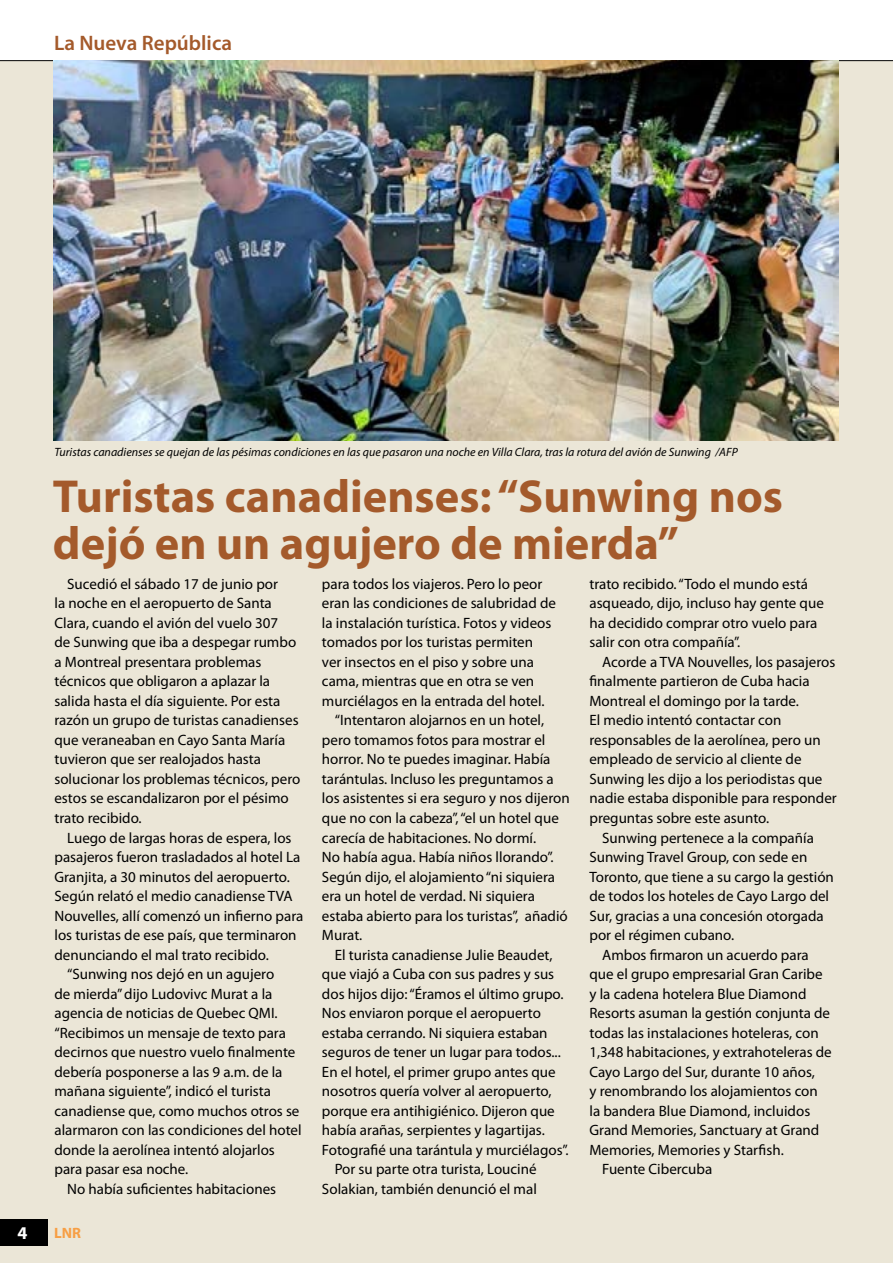
<style>
.page{position:relative;width:893px;height:1263px;background:#ebe6d7}
.page>*{position:absolute;margin:0;border:0;box-sizing:border-box;transform-origin:0 0}
.t1{font:700 46.5px/46.5px "Myriad Pro";color:#a45a2b}
.t2{font:600 21px "Myriad Pro";color:#a45a2b}
.t3{font:700 18px "Myriad Pro";color:#fff}
.t4{font:15px/19.5px "Myriad Pro";color:#000}
.t5{font:700 15px "Myriad Pro";color:#f79f45}
.t6{font:italic 12px "Myriad Pro";color:#000}
</style>
<div class="page">
<div style="left:0;top:0;width:893px;height:61px;background:#fff"></div>
<div style="left:0;top:1219px;width:47px;height:26px;background:#000"></div>
<img style="left:54px;top:61px;width:785px;height:379px">
<h2 class="t2" style="left:54px;top:29px;width:180px">La Nueva República</h2>
<p class="t6" style="left:54px;top:444px;width:685px">Turistas canadienses se quejan de las pésimas condiciones en las que pasaron una noche en Villa Clara, tras la rotura del avión de Sunwing /AFP</p>
<h1 class="t1" style="left:53px;top:472px;width:732px">Turistas canadienses: “Sunwing nos dejó en un agujero de mierda”</h1>
<p class="t4" style="left:54px;top:574px;width:247px;text-indent:13px">Sucedió el sábado 17 de junio por<br>la noche en el aeropuerto de Santa Clara, cuando el avión del vuelo 307<br>de Sunwing que iba a despegar rumbo a Montreal presentara problemas técnicos que obligaron a aplazar la salida hasta el día siguiente. Por esta razón un grupo de turistas canadienses que veraneaban en Cayo Santa María tuvieron que ser realojados hasta solucionar los problemas técnicos, pero estos se escandalizaron por el pésimo trato recibido.</p>
<p class="t4" style="left:67px;top:827px;width:226px">Luego de largas horas de espera, los</p>
<p class="t4" style="left:54px;top:847px;width:248px">pasajeros fueron trasladados al hotel La</p>
<p class="t4" style="left:54px;top:866px;width:237px">Granjita, a 30 minutos del aeropuerto.</p>
<p class="t4" style="left:54px;top:886px;width:240px">Según relató el medio canadiense TVA</p>
<p class="t4" style="left:54px;top:905px;width:250px">Nouvelles, allí comenzó un infierno para</p>
<p class="t4" style="left:54px;top:925px;width:244px">los turistas de ese país, que terminaron</p>
<p class="t4" style="left:54px;top:944px;width:216px">denunciando el mal trato recibido.</p>
<p class="t4" style="left:67px;top:964px;width:209px">“Sunwing nos dejó en un agujero</p>
<p class="t4" style="left:54px;top:983px;width:219px">de mierda” dijo Ludovivc Murat a la</p>
<p class="t4" style="left:54px;top:1003px;width:225px">agencia de noticias de Quebec QMI.</p>
<p class="t4" style="left:54px;top:1022px;width:233px">“Recibimos un mensaje de texto para</p>
<p class="t4" style="left:54px;top:1042px;width:243px">decirnos que nuestro vuelo finalmente</p>
<p class="t4" style="left:54px;top:1061px;width:229px">debería posponerse a las 9 a.m. de la</p>
<p class="t4" style="left:54px;top:1081px;width:218px">mañana siguiente”, indicó el turista</p>
<p class="t4" style="left:54px;top:1100px;width:247px">canadiense que, como muchos otros se</p>
<p class="t4" style="left:54px;top:1120px;width:249px">alarmaron con las condiciones del hotel</p>
<p class="t4" style="left:54px;top:1139px;width:222px">donde la aerolínea intentó alojarlos</p>
<p class="t4" style="left:54px;top:1159px;width:135px">para pasar esa noche.</p>
<p class="t4" style="left:67px;top:1178px;width:210px">No había suficientes habitaciones</p>
<p class="t3" style="left:18px;top:1221px;width:11px">4</p>
<p class="t5" style="left:54px;top:1223px;width:28px">LNR</p>
<p class="t4" style="left:322px;top:574px;width:222px">para todos los viajeros. Pero lo peor</p>
<p class="t4" style="left:322px;top:593px;width:235px">eran las condiciones de salubridad de</p>
<p class="t4" style="left:322px;top:613px;width:231px">la instalación turística. Fotos y videos</p>
<p class="t4" style="left:322px;top:632px;width:213px">tomados por los turistas permiten</p>
<p class="t4" style="left:322px;top:652px;width:213px">ver insectos en el piso y sobre una</p>
<p class="t4" style="left:322px;top:671px;width:214px">cama, mientras que en otra se ven</p>
<p class="t4" style="left:322px;top:691px;width:224px">murciélagos en la entrada del hotel.</p>
<p class="t4" style="left:335px;top:710px;width:211px">“Intentaron alojarnos en un hotel,</p>
<p class="t4" style="left:322px;top:730px;width:225px">pero tomamos fotos para mostrar el</p>
<p class="t4" style="left:322px;top:749px;width:230px">horror. No te puedes imaginar. Había</p>
<p class="t4" style="left:322px;top:769px;width:233px">tarántulas. Incluso les preguntamos a</p>
<p class="t4" style="left:322px;top:788px;width:249px">los asistentes si era seguro y nos dijeron</p>
<p class="t4" style="left:322px;top:808px;width:238px">que no con la cabeza”, “el un hotel que</p>
<p class="t4" style="left:322px;top:827px;width:216px">carecía de habitaciones. No dormí.</p>
<p class="t4" style="left:322px;top:847px;width:233px">No había agua. Había niños llorando”.</p>
<p class="t4" style="left:322px;top:866px;width:235px">Según dijo, el alojamiento “ni siquiera</p>
<p class="t4" style="left:322px;top:886px;width:214px">era un hotel de verdad. Ni siquiera</p>
<p class="t4" style="left:322px;top:905px;width:247px">estaba abierto para los turistas”, añadió</p>
<p class="t4" style="left:322px;top:925px;width:42px">Murat.</p>
<p class="t4" style="left:335px;top:944px;width:219px">El turista canadiense Julie Beaudet,</p>
<p class="t4" style="left:322px;top:964px;width:234px">que viajó a Cuba con sus padres y sus</p>
<p class="t4" style="left:322px;top:983px;width:243px">dos hijos dijo: “Éramos el último grupo.</p>
<p class="t4" style="left:322px;top:1003px;width:220px">Nos enviaron porque el aeropuerto</p>
<p class="t4" style="left:322px;top:1022px;width:227px">estaba cerrando. Ni siquiera estaban</p>
<p class="t4" style="left:322px;top:1042px;width:240px">seguros de tener un lugar para todos...</p>
<p class="t4" style="left:322px;top:1061px;width:235px">En el hotel, el primer grupo antes que</p>
<p class="t4" style="left:322px;top:1081px;width:231px">nosotros quería volver al aeropuerto,</p>
<p class="t4" style="left:322px;top:1100px;width:234px">porque era antihigiénico. Dijeron que</p>
<p class="t4" style="left:322px;top:1120px;width:224px">había arañas, serpientes y lagartijas.</p>
<p class="t4" style="left:322px;top:1139px;width:248px">Fotografié una tarántula y murciélagos”.</p>
<p class="t4" style="left:335px;top:1159px;width:203px">Por su parte otra turista, Louciné</p>
<p class="t4" style="left:322px;top:1178px;width:216px">Solakian, también denunció el mal</p>
<p class="t4" style="left:589px;top:574px;width:236px">trato recibido. “Todo el mundo está asqueado, dijo, incluso hay gente que ha decidido comprar otro vuelo para salir con otra compañía”.</p>
<p class="t4" style="left:602px;top:652px;width:235px">Acorde a TVA Nouvelles, los pasajeros</p>
<p class="t4" style="left:589px;top:671px;width:222px">finalmente partieron de Cuba hacia</p>
<p class="t4" style="left:589px;top:691px;width:211px">Montreal el domingo por la tarde.</p>
<p class="t4" style="left:589px;top:710px;width:193px">El medio intentó contactar con</p>
<p class="t4" style="left:589px;top:730px;width:233px">responsables de la aerolínea, pero un</p>
<p class="t4" style="left:589px;top:749px;width:214px">empleado de servicio al cliente de</p>
<p class="t4" style="left:589px;top:769px;width:234px">Sunwing les dijo a los periodistas que</p>
<p class="t4" style="left:589px;top:788px;width:249px">nadie estaba disponible para responder</p>
<p class="t4" style="left:589px;top:808px;width:181px">preguntas sobre este asunto.</p>
<p class="t4" style="left:602px;top:827px;width:213px">Sunwing pertenece a la compañía</p>
<p class="t4" style="left:589px;top:847px;width:219px">Sunwing Travel Group, con sede en</p>
<p class="t4" style="left:589px;top:866px;width:246px">Toronto, que tiene a su cargo la gestión</p>
<p class="t4" style="left:589px;top:886px;width:241px">de todos los hoteles de Cayo Largo del</p>
<p class="t4" style="left:589px;top:905px;width:236px">Sur, gracias a una concesión otorgada</p>
<p class="t4" style="left:589px;top:925px;width:146px">por el régimen cubano.</p>
<p class="t4" style="left:602px;top:944px;width:208px">Ambos firmaron un acuerdo para</p>
<p class="t4" style="left:589px;top:964px;width:235px">que el grupo empresarial Gran Caribe</p>
<p class="t4" style="left:589px;top:983px;width:218px">y la cadena hotelera Blue Diamond</p>
<p class="t4" style="left:589px;top:1003px;width:242px">Resorts asuman la gestión conjunta de</p>
<p class="t4" style="left:589px;top:1022px;width:231px">todas las instalaciones hoteleras, con</p>
<p class="t4" style="left:589px;top:1042px;width:244px">1,348 habitaciones, y extrahoteleras de</p>
<p class="t4" style="left:589px;top:1061px;width:227px">Cayo Largo del Sur, durante 10 años,</p>
<p class="t4" style="left:589px;top:1081px;width:230px">y renombrando los alojamientos con</p>
<p class="t4" style="left:589px;top:1100px;width:222px">la bandera Blue Diamond, incluidos</p>
<p class="t4" style="left:589px;top:1120px;width:231px">Grand Memories, Sanctuary at Grand</p>
<p class="t4" style="left:589px;top:1139px;width:196px">Memories, Memories y Starfish.</p>
<p class="t4" style="left:602px;top:1159px;width:112px">Fuente Cibercuba</p>
</div>
